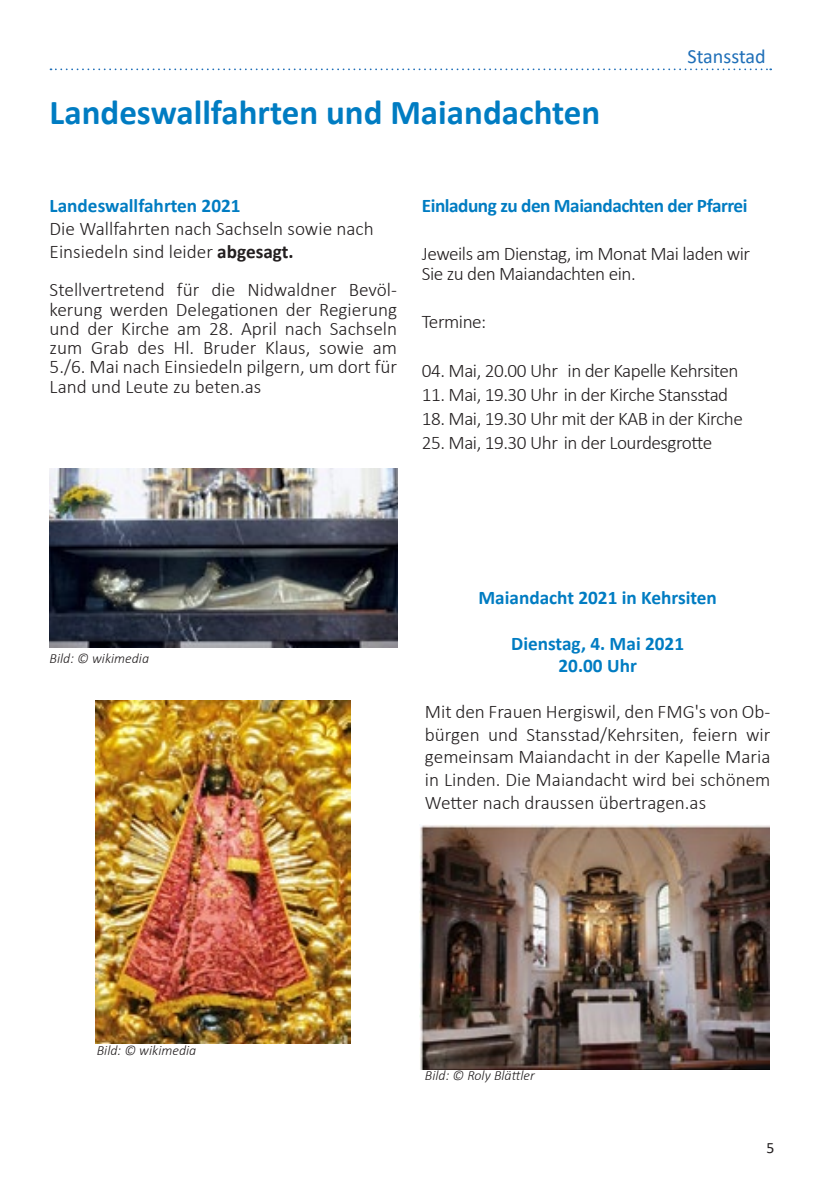
<style>
.page{position:relative;width:819px;height:1191px;background:#fff}
.page>*{position:absolute;margin:0;border:0;box-sizing:border-box;transform-origin:0 0}
.t1{font:700 35px "Calibri";color:#007cc2}
.t2{font:20.12px "Calibri";color:#1f6fb8}
.t3{font:300 19.25px/19.2px "Calibri";letter-spacing:-.025em;color:#231f20;text-align:justify}
.t4{font:700 19.25px/22.8px "Calibri";color:#007cc2;text-align:center}
.t5{font:300 19.25px/23.1px "Calibri";color:#231f20}
.t6{font:700 19.25px "Calibri";letter-spacing:-.025em;color:#007cc2}
.t7{font:15.75px "Calibri";color:#231f20}
.t8{font:italic 300 14px "Calibri";color:#231f20}
.s1{font-weight:700}
</style>
<div class="page">
<svg style="left:50px;top:68px;width:721px;height:2px"></svg>
<img style="left:50px;top:468px;width:347px;height:179px">
<img style="left:419px;top:824px;width:350px;height:245px">
<img style="left:96px;top:700px;width:255px;height:343px">
<h1 class="t1" style="left:50px;top:88px;width:552px">Landeswallfahrten und Maiandachten</h1>
<p class="t2" style="left:687px;top:42px;width:80px">Stansstad</p>
<p class="t4" style="left:50px;top:194px;width:192px">Landeswallfahrten 2021</p>
<p class="t5" style="left:50px;top:217px;width:326px">Die Wallfahrten nach Sachseln sowie nach<br>Einsiedeln sind leider <span class="s1">abgesagt.</span></p>
<p class="t3" style="left:50px;top:280px;width:349px">Stellvertretend für die Nidwaldner Bevöl&shy;kerung werden Delegationen der Regierung und der Kirche am 28. April nach Sachseln zum Grab des Hl. Bruder Klaus, sowie am 5./6. Mai nach Einsiedeln pilgern, um dort für Land und Leute zu beten.as</p>
<p class="t6" style="left:422px;top:192px;width:327px">Einladung zu den Maiandachten der Pfarrei</p>
<p class="t3" style="left:422px;top:244px;width:330px">Jeweils am Dienstag, im Monat Mai laden wir<br>Sie zu den Maiandachten ein.</p>
<p class="t3" style="left:422px;top:312px;width:66px">Termine:</p>
<p class="t3" style="left:422px;top:360px;width:318px">04. Mai, 20.00 Uhr in der Kapelle Kehrsiten</p>
<p class="t3" style="left:422px;top:384px;width:308px">11. Mai, 19.30 Uhr in der Kirche Stansstad</p>
<p class="t3" style="left:422px;top:409px;width:322px">18. Mai, 19.30 Uhr mit der KAB in der Kirche</p>
<p class="t3" style="left:422px;top:433px;width:292px">25. Mai, 19.30 Uhr in der Lourdesgrotte</p>
<p class="t8" style="left:50px;top:650px;width:101px">Bild: © wikimedia</p>
<p class="t4" style="left:478px;top:586px;width:240px">Maiandacht 2021 in Kehrsiten</p>
<p class="t4" style="left:511px;top:631px;width:174px">Dienstag, 4. Mai 2021<br>20.00 Uhr</p>
<p class="t3" style="left:425px;top:700px;width:347px;line-height:22.8px">Mit den Frauen Hergiswil, den FMG's von Ob&shy;bürgen und Stansstad/Kehrsiten, feiern wir gemeinsam Maiandacht in der Kapelle Maria in Linden. Die Maiandacht wird bei schönem Wetter nach draussen übertragen.as</p>
<p class="t8" style="left:97px;top:1042px;width:101px">Bild: © wikimedia</p>
<p class="t8" style="left:425px;top:1066px;width:111px">Bild: © Roly Blättler</p>
<p class="t7" style="left:766px;top:1137px;width:9px">5</p>
</div>
